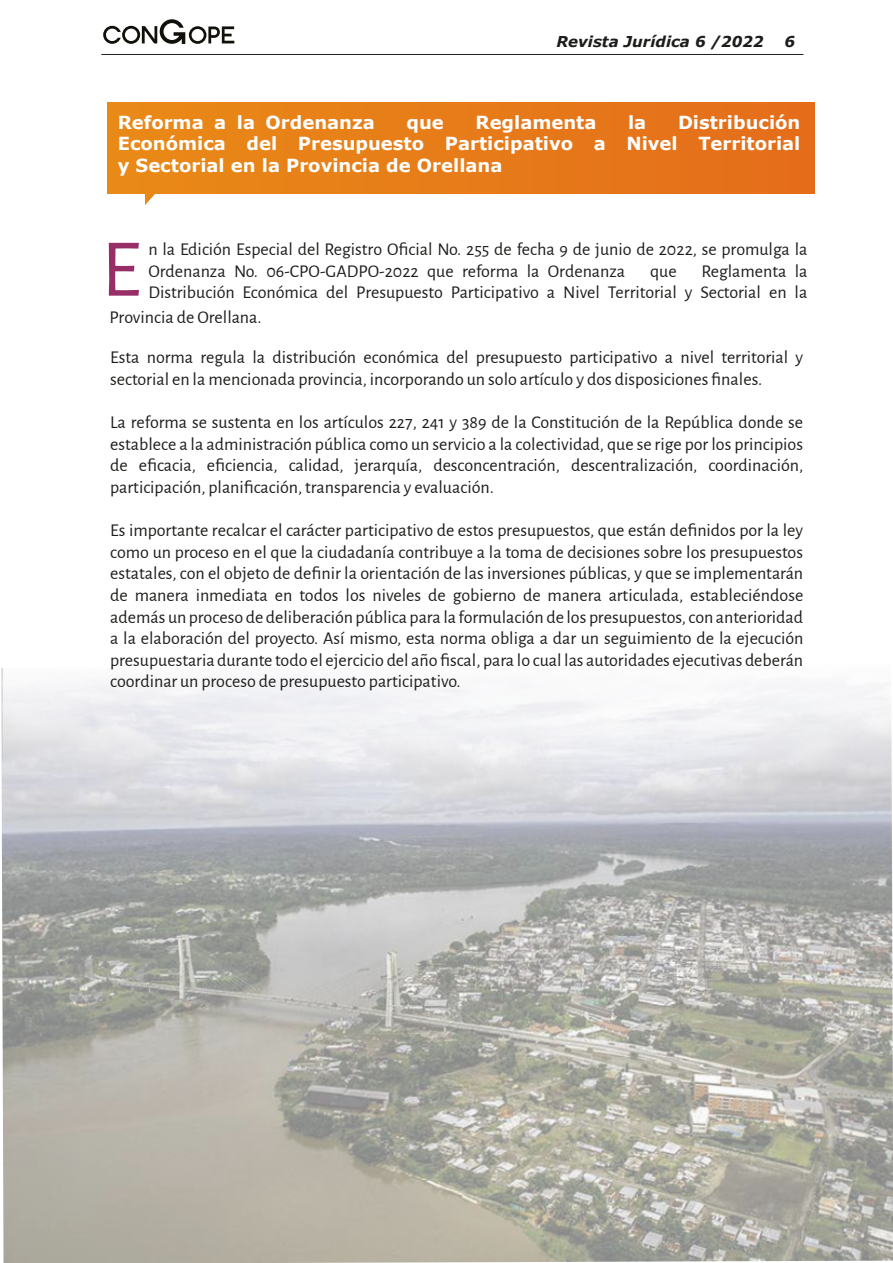
<style>
.page{position:relative;width:893px;height:1263px;background:#fff}
.page>*{position:absolute;margin:0;border:0;box-sizing:border-box;transform-origin:0 0}
.t1{font:82.35px "Alegreya Sans";color:#982e66}
.t2{font:18px/21.6px "Alegreya Sans";color:#1d1d1b}
.t3{font:700 18px/21.6px "Verdana";color:#fff;text-align:justify}
.t4{font:italic 700 15px "Verdana";color:#1d1d1b}
</style>
<div class="page">
<img style="left:1px;top:668px;width:892px;height:595px">
<div style="left:4px;top:659px;width:888px;height:118px;background:linear-gradient(to bottom,#fff,#e1e1e6)"></div>
<svg style="left:145px;top:193px;width:33px;height:12px"></svg>
<div style="left:108px;top:102px;width:706px;height:91px;background:linear-gradient(to right,#e98a17,#e56d1b)"></div>
<hr style="left:101px;top:54px;width:702px;height:1px;background:#1d1d1b">
<svg style="left:103px;top:19px;width:131px;height:25px"></svg>
<p class="t4" style="left:556px;top:32px;width:209px">Revista Jurídica 6 /2022</p>
<p class="t4" style="left:784px;top:32px;width:12px">6</p>
<p class="t3" style="left:118px;top:111px;width:684px;text-indent:560px">Distribución Económica del Presupuesto Participativo a Nivel Territorial y Sectorial en la Provincia de Orellana</p>
<p class="t3" style="left:118px;top:111px;width:259px">Reforma a la Ordenanza</p>
<p class="t3" style="left:406px;top:111px;width:39px">que</p>
<p class="t3" style="left:476px;top:111px;width:122px">Reglamenta</p>
<p class="t3" style="left:628px;top:111px;width:20px">la</p>
<h1 class="t1" style="left:101px;top:212px;width:41px">E</h1>
<p class="t2" style="left:148px;top:238px;width:660px">n la Edición Especial del Registro Oficial No. 255 de fecha 9 de junio de 2022, se promulga la<br>Ordenanza No. 06-CPO-GADPO-2022 que reforma la Ordenanza</p>
<p class="t2" style="left:148px;top:259px;width:660px;text-align:right">Reglamenta la<br>Distribución Económica del Presupuesto Participativo a Nivel Territorial y Sectorial en la</p>
<p class="t2" style="left:650px;top:259px;width:28px">que</p>
<p class="t2" style="left:109px;top:305px;width:154px">Provincia de Orellana.</p>
<p class="t2" style="left:110px;top:346px;width:695px">Esta norma regula la distribución económica del presupuesto participativo a nivel territorial y sectorial en la mencionada provincia, incorporando un solo artículo y dos disposiciones finales.</p>
<p class="t2" style="left:110px;top:411px;width:695px;text-align:justify">La reforma se sustenta en los artículos 227, 241 y 389 de la Constitución de la República donde se establece a la administración pública como un servicio a la colectividad, que se rige por los principios de eficacia, eficiencia, calidad, jerarquía, desconcentración, descentralización, coordinación, participación, planificación, transparencia y evaluación.</p>
<p class="t2" style="left:110px;top:519px;width:695px;text-align:justify">Es importante recalcar el carácter participativo de estos presupuestos, que están definidos por la ley como un proceso en el que la ciudadanía contribuye a la toma de decisiones sobre los presupuestos estatales, con el objeto de definir la orientación de las inversiones públicas, y que se implementarán de manera inmediata en todos los niveles de gobierno de manera articulada, estableciéndose además un proceso de deliberación pública para la formulación de los presupuestos, con anterioridad a la elaboración del proyecto. Así mismo, esta norma obliga a dar un seguimiento de la ejecución presupuestaria durante todo el ejercicio del año fiscal, para lo cual las autoridades ejecutivas deberán coordinar un proceso de presupuesto participativo.</p>
</div>
